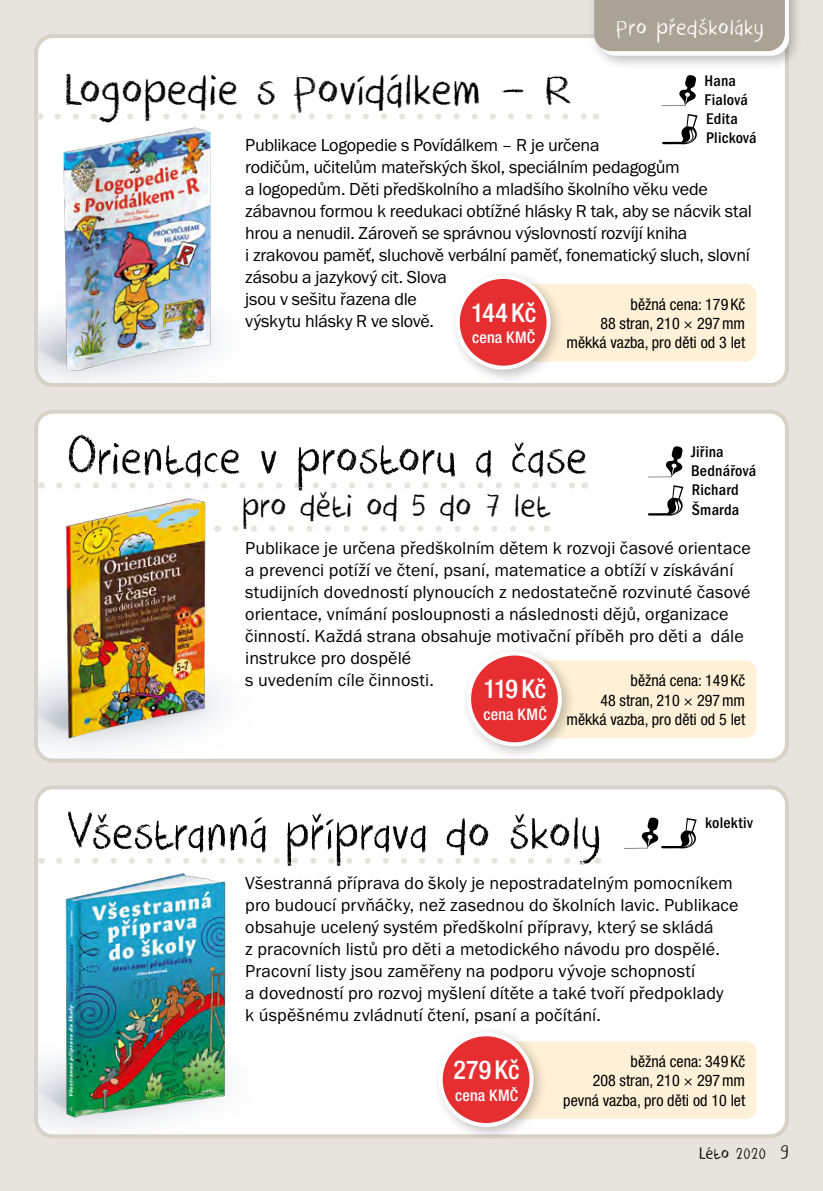
<style>
.page{position:relative;width:823px;height:1191px;background:#fff}
.page>*{position:absolute;margin:0;border:0;box-sizing:border-box;transform-origin:0 0}
.t1{font:50px "Crayon Crumble";letter-spacing:.015em;color:#000}
.t2{font:48px "Crayon Crumble";letter-spacing:.01em;color:#000}
.t3{font:36px "Crayon Crumble";letter-spacing:.025em;color:#000}
.t4{font:500 condensed 26px "Helvetica Neue CE";letter-spacing:.005em;color:#fff}
.t5{font:24px "Crayon Crumble";letter-spacing:.03em;color:#fff}
.t6{font:18px/22px "Franklin Gothic ITCTOT";color:#000}
.t7{font:18px "Crayon Crumble";letter-spacing:.025em;color:#000}
.t8{font:16px/19.2px "Helvetica Neue Cond CE";color:#000;text-align:right}
.t9{font:16px/19.2px "Franklin Got Itc TOT Med Con";letter-spacing:.015em;color:#000}
.t10{font:500 condensed 16px "Helvetica Neue CE";letter-spacing:.015em;color:#fff}
.s1{font-size:70px}
.s2{font-size:22px}
</style>
<div class="page">
<div style="left:0;top:0;width:822px;height:1191px;background:#e7e3de"></div>
<div style="left:36px;top:787px;width:750px;height:349px;background:#fff;border-radius:17px"></div>
<div style="left:34px;top:785px;width:754px;height:353px;border:4px solid #d6d1c9;border-radius:17px"></div>
<div style="left:36px;top:412px;width:750px;height:348px;background:#fff;border-radius:17px"></div>
<div style="left:34px;top:410px;width:754px;height:352px;border:4px solid #d6d1c9;border-radius:17px"></div>
<div style="left:36px;top:36px;width:750px;height:349px;background:#fff;border-radius:17px"></div>
<div style="left:34px;top:34px;width:754px;height:353px;border:4px solid #d6d1c9;border-radius:17px"></div>
<div style="left:587px;top:0;width:216px;height:71px;background:#000;opacity:.25"></div>
<svg style="left:594px;top:0;width:194px;height:56px;background:#b2aba0"></svg>
<svg style="left:57px;top:113px;width:529px;height:6px"></svg>
<svg style="left:59px;top:482px;width:516px;height:6px"></svg>
<svg style="left:235px;top:525px;width:300px;height:6px"></svg>
<svg style="left:59px;top:858px;width:529px;height:5px"></svg>
<svg style="left:648px;top:446px;width:34px;height:31px"></svg>
<svg style="left:648px;top:485px;width:35px;height:30px"></svg>
<svg style="left:661px;top:75px;width:34px;height:31px"></svg>
<svg style="left:662px;top:114px;width:35px;height:30px"></svg>
<img style="left:38px;top:639px;width:240px;height:120px">
<img style="left:38px;top:1019px;width:245px;height:115px">
<img style="left:38px;top:275px;width:235px;height:108px">
<img style="left:55px;top:119px;width:163px;height:260px">
<div style="left:506px;top:1041px;width:250px;height:78px;background:#fff1d7;border-radius:11px"></div>
<div style="left:432px;top:1025px;width:116px;height:116px;background:#000;opacity:.25"></div>
<div style="left:440px;top:1034px;width:91px;height:91px;background:#e62e31;border-radius:50%"></div>
<div style="left:438px;top:1032px;width:95px;height:95px;border:4px solid #fff;border-radius:50%"></div>
<div style="left:506px;top:284px;width:250px;height:77px;background:#fff1d7;border-radius:11px"></div>
<div style="left:449px;top:268px;width:116px;height:116px;background:#000;opacity:.25"></div>
<div style="left:457px;top:277px;width:91px;height:91px;background:#e62e31;border-radius:50%"></div>
<div style="left:455px;top:275px;width:95px;height:95px;border:4px solid #fff;border-radius:50%"></div>
<div style="left:506px;top:660px;width:250px;height:78px;background:#fff1d7;border-radius:11px"></div>
<div style="left:460px;top:645px;width:116px;height:115px;background:#000;opacity:.25"></div>
<div style="left:469px;top:653px;width:90px;height:91px;background:#e62e31;border-radius:50%"></div>
<div style="left:467px;top:651px;width:94px;height:95px;border:4px solid #fff;border-radius:50%"></div>
<img style="left:59px;top:873px;width:173px;height:247px">
<svg style="left:624px;top:817px;width:72px;height:31px"></svg>
<img style="left:59px;top:498px;width:153px;height:248px">
<h3 class="t5" style="left:616px;top:14px;width:148px">Pro předškoláky</h3>
<h2 class="t2" style="left:65px;top:62px;width:508px">Logopedie s Povídálkem - R</h2>
<p class="t9" style="left:704px;top:71px;width:54px">Hana<br>Fialová<br>Edita<br>Plicková</p>
<p class="t6" style="left:245px;top:135px;width:508px">Publikace Logopedie s Povídálkem – R je určena<br>rodičům, učitelům mateřských škol, speciálním pedagogům<br>a logopedům. Děti předškolního a mladšího školního věku vede zábavnou formou k reedukaci obtížné hlásky R tak, aby se nácvik stal hrou a nenudil. Zároveň se správnou výslovností rozvíjí kniha<br>i zrakovou paměť, sluchově verbální paměť, fonematický sluch, slovní zásobu a jazykový cit. Slova<br>jsou v sešitu řazena dle<br>výskytu hlásky R ve slově.</p>
<p class="t8" style="left:566px;top:294px;width:180px">běžná cena: 179 Kč<br>88 stran, 210 × 297mm měkká vazba, pro děti od 3 let</p>
<h3 class="t4" style="left:471px;top:298px;width:67px">144 Kč</h3>
<p class="t10" style="left:472px;top:329px;width:65px">cena KMČ</p>
<h1 class="t1" style="left:66px;top:429px;width:522px"><span class="s1">O</span>rientace v prostoru a čase</h1>
<h3 class="t3" style="left:242px;top:485px;width:308px">pro děti od 5 do 7 let</h3>
<p class="t9" style="left:690px;top:442px;width:67px">Jiřina<br>Bednářová<br>Richard<br>Šmarda</p>
<p class="t6" style="left:245px;top:537px;width:506px">Publikace je určena předškolním dětem k rozvoji časové orientace a prevenci potíží ve čtení, psaní, matematice a obtíží v získávání studijních dovedností plynoucích z nedostatečně rozvinuté časové orientace, vnímání posloupnosti a následnosti dějů, organizace činností. Každá strana obsahuje motivační příběh pro děti a dále instrukce pro dospělé<br>s uvedením cíle činnosti.</p>
<p class="t8" style="left:566px;top:671px;width:180px">běžná cena: 149 Kč<br>48 stran, 210 × 297mm měkká vazba, pro děti od 5 let</p>
<h3 class="t4" style="left:483px;top:674px;width:64px">119 Kč</h3>
<p class="t10" style="left:483px;top:705px;width:65px">cena KMČ</p>
<h1 class="t1" style="left:66px;top:804px;width:535px"><span class="s1">V</span>šestranná příprava do školy</h1>
<p class="t9" style="left:704px;top:813px;width:49px">kolektiv</p>
<p class="t6" style="left:245px;top:872px;width:494px">Všestranná příprava do školy je nepostradatelným pomocníkem pro budoucí prvňáčky, než zasednou do školních lavic. Publikace obsahuje ucelený systém předškolní přípravy, který se skládá<br>z pracovních listů pro děti a metodického návodu pro dospělé.<br>Pracovní listy jsou zaměřeny na podporu vývoje schopností<br>a dovedností pro rozvoj myšlení dítěte a také tvoří předpoklady<br>k úspěšnému zvládnutí čtení, psaní a počítání.</p>
<h3 class="t4" style="left:453px;top:1055px;width:68px">279 Kč</h3>
<p class="t10" style="left:455px;top:1086px;width:65px">cena KMČ</p>
<p class="t8" style="left:563px;top:1052px;width:183px">běžná cena: 349 Kč<br>208 stran, 210 × 297mm pevná vazba, pro děti od 10 let</p>
<p class="t7" style="left:699px;top:1143px;width:91px">Léto 2020 <span class="s2">9</span></p>
</div>
